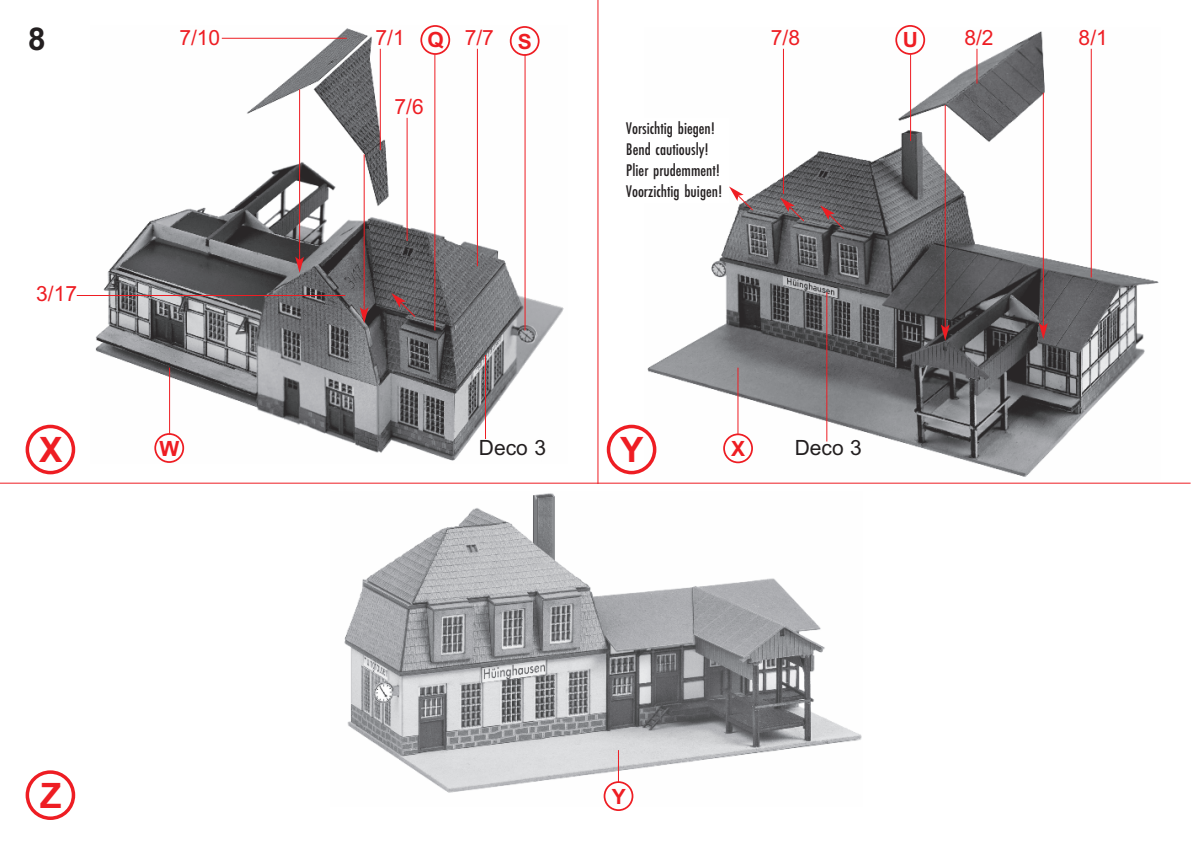
<style>
.page{position:relative;width:1191px;height:844px;background:#fff}
.page>*{position:absolute;margin:0;border:0;box-sizing:border-box;transform-origin:0 0}
.t1{font:700 35px "Arial";color:#ee1d23}
.t2{font:700 31.5px "Arial";color:#231f20}
.t3{font:21px "Arial";color:#ee1d23}
.t4{font:21px "Arial";color:#231f20}
.t5{font:700 21px "Arial";color:#ee1d23}
.t6{font:17.5px/21px "Futura EF Medium Con";color:#231f20}
</style>
<div class="page">
<hr style="left:597px;top:0;width:1px;height:484px;background:#ee1d23">
<hr style="left:0;top:482px;width:1190px;height:1px;background:#ee1d23">
<img style="left:95px;top:28px;width:469px;height:433px">
<img style="left:647px;top:31px;width:512px;height:446px">
<img style="left:344px;top:493px;width:518px;height:306px">
<hr style="left:380px;top:49px;width:1px;height:101px;background:#ee1d23">
<hr style="left:477px;top:49px;width:1px;height:217px;background:#ee1d23">
<hr style="left:783px;top:49px;width:1px;height:145px;background:#ee1d23">
<hr style="left:1090px;top:49px;width:1px;height:228px;background:#ee1d23">
<hr style="left:976px;top:49px;width:1px;height:35px;background:#ee1d23">
<hr style="left:407px;top:118px;width:1px;height:123px;background:#ee1d23">
<hr style="left:169px;top:367px;width:1px;height:67px;background:#ee1d23">
<hr style="left:737px;top:367px;width:1px;height:67px;background:#ee1d23">
<hr style="left:618px;top:750px;width:1px;height:32px;background:#ee1d23">
<hr style="left:77px;top:295px;width:268px;height:1px;background:#ee1d23">
<hr style="left:222px;top:38px;width:125px;height:1px;background:#ee1d23">
<hr style="left:299px;top:89px;width:1px;height:171px;background:#ee1d23">
<svg style="left:295px;top:257px;width:9px;height:16px"></svg>
<hr style="left:364px;top:154px;width:1px;height:156px;background:#ee1d23">
<svg style="left:360px;top:307px;width:8px;height:16px"></svg>
<hr style="left:944px;top:105px;width:1px;height:222px;background:#ee1d23">
<svg style="left:941px;top:324px;width:8px;height:17px"></svg>
<svg style="left:729px;top:186px;width:25px;height:25px"></svg>
<svg style="left:780px;top:197px;width:25px;height:25px"></svg>
<svg style="left:820px;top:205px;width:25px;height:25px"></svg>
<svg style="left:391px;top:293px;width:25px;height:25px"></svg>
<hr style="left:1043px;top:93px;width:1px;height:233px;background:#ee1d23">
<svg style="left:1039px;top:323px;width:8px;height:16px"></svg>
<svg style="left:510px;top:26px;width:29px;height:30px"></svg>
<svg style="left:895px;top:25px;width:30px;height:30px"></svg>
<svg style="left:154px;top:433px;width:30px;height:30px"></svg>
<svg style="left:26px;top:424px;width:49px;height:50px"></svg>
<svg style="left:607px;top:424px;width:49px;height:50px"></svg>
<svg style="left:26px;top:770px;width:49px;height:49px"></svg>
<svg style="left:723px;top:433px;width:30px;height:30px"></svg>
<svg style="left:603px;top:781px;width:30px;height:29px"></svg>
<hr style="left:434px;top:54px;width:1px;height:276px;background:#ee1d23">
<hr style="left:524px;top:54px;width:1px;height:276px;background:#ee1d23">
<hr style="left:910px;top:54px;width:1px;height:87px;background:#ee1d23">
<svg style="left:420px;top:25px;width:30px;height:30px"></svg>
<hr style="left:485px;top:355px;width:1px;height:84px;background:#ee1d23">
<hr style="left:826px;top:292px;width:1px;height:149px;background:#ee1d23">
<div style="left:624px;top:118px;width:104px;height:85px;background:#fff"></div>
<h2 class="t2" style="left:28px;top:20px;width:19px">8</h2>
<p class="t3" style="left:179px;top:25px;width:42px">7/10</p>
<p class="t3" style="left:375px;top:25px;width:31px">7/1</p>
<p class="t5" style="left:427px;top:28px;width:18px">Q</p>
<p class="t3" style="left:394px;top:94px;width:31px">7/6</p>
<p class="t3" style="left:465px;top:25px;width:31px">7/7</p>
<p class="t3" style="left:771px;top:25px;width:31px">7/8</p>
<p class="t3" style="left:964px;top:25px;width:31px">8/2</p>
<p class="t3" style="left:1078px;top:25px;width:31px">8/1</p>
<p class="t5" style="left:518px;top:29px;width:16px">S</p>
<p class="t5" style="left:903px;top:28px;width:17px">U</p>
<p class="t6" style="left:626px;top:118px;width:98px">Vorsichtig biegen!<br>Bend cautiously!<br>Plier prudemment!<br>Voorzichtig buigen!</p>
<p class="t3" style="left:36px;top:281px;width:42px">3/17</p>
<h1 class="t1" style="left:39px;top:429px;width:25px">X</h1>
<p class="t5" style="left:159px;top:436px;width:21px">W</p>
<h1 class="t1" style="left:620px;top:430px;width:25px">Y</h1>
<p class="t4" style="left:479px;top:435px;width:69px">Deco 3</p>
<p class="t4" style="left:794px;top:435px;width:69px">Deco 3</p>
<p class="t5" style="left:731px;top:436px;width:16px">X</p>
<h1 class="t1" style="left:40px;top:775px;width:23px">Z</h1>
<p class="t5" style="left:612px;top:783px;width:16px">Y</p>
</div>
